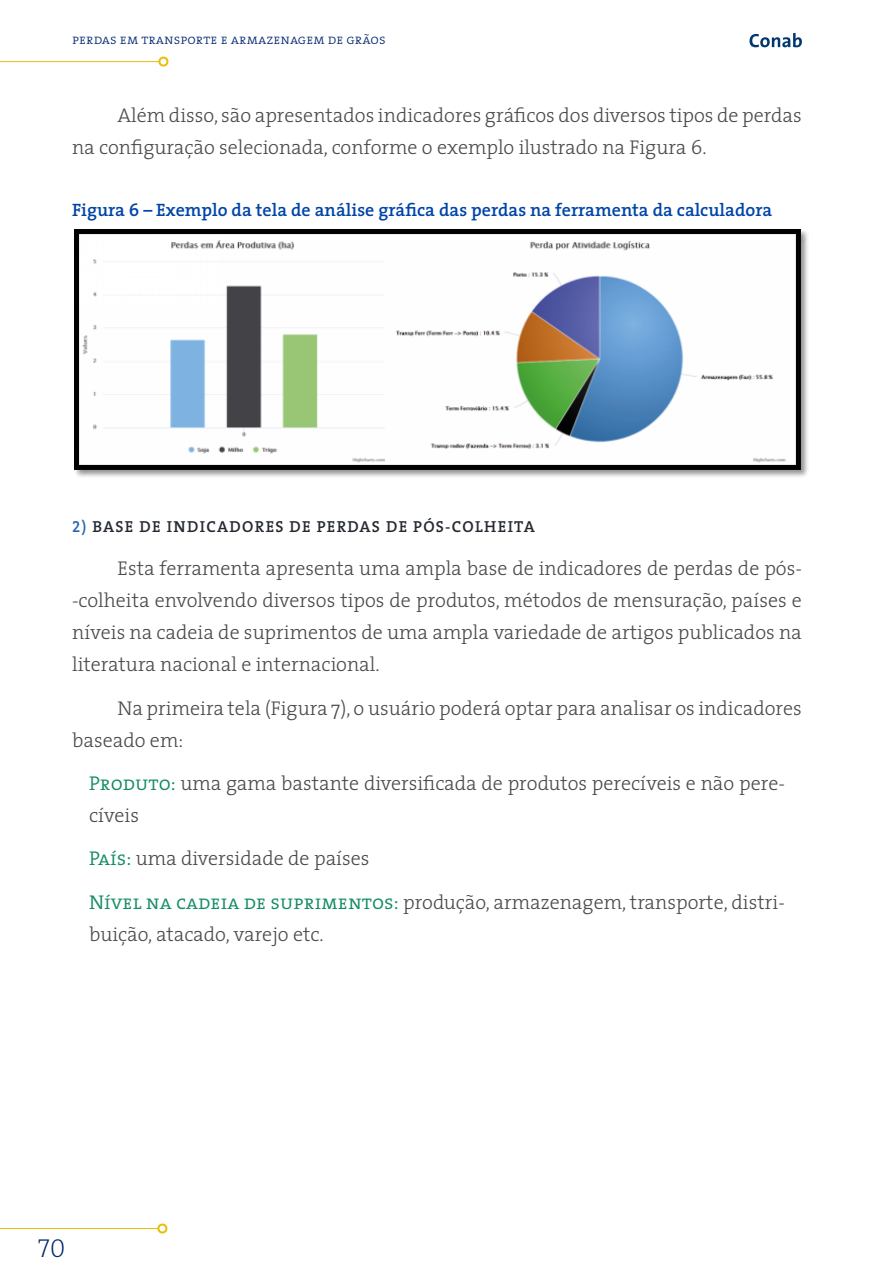
<style>
.page{position:relative;width:874px;height:1276px;background:#fff}
.page>*{position:absolute;margin:0;border:0;box-sizing:border-box;transform-origin:0 0}
.t1{font:26px "The Serif 2 Extra Light Caps";color:#00276e}
.t2{font:300 20px/32px "The Serif 3";color:#4a4a49}
.t3{font:600 18px "The Serif 6";color:#0044a9}
.t4{font:16px "The Serif 6 Semi Bold Caps";letter-spacing:.08em;color:#252a31}
.t5{font:14px "The Serif 3 Light Caps";color:#00276e}
.s1{color:#2868b1}
.s2{font-family:"The Serif 4 Semi Light Caps";font-weight:400;color:#138c66}
</style>
<div class="page">
<hr style="left:0;top:1228px;width:158px;height:1px;background:#eabe06">
<div style="left:157px;top:1223px;width:10px;height:10px;border:2px solid #eabe06;border-radius:50%"></div>
<hr style="left:0;top:61px;width:159px;height:1px;background:#eabe06">
<div style="left:158px;top:57px;width:10px;height:10px;border:2px solid #eabe06;border-radius:50%"></div>
<svg style="left:749px;top:33px;width:52px;height:14px"></svg>
<img style="left:76px;top:230px;width:732px;height:247px">
<img style="left:74px;top:229px;width:727px;height:242px">
<p class="t5" style="left:72px;top:28px;width:315px">perdas em transporte e armazenagem de grãos</p>
<p class="t2" style="left:72px;top:99px;width:731px;text-indent:45px">Além disso, são apresentados indicadores gráficos dos diversos tipos de perdas na configuração selecionada, conforme o exemplo ilustrado na Figura 6.</p>
<p class="t3" style="left:72px;top:195px;width:701px">Figura 6 – Exemplo da tela de análise gráfica das perdas na ferramenta da calculadora</p>
<p class="t4" style="left:72px;top:513px;width:464px"><span class="s1">2)</span> BASE DE INDICADORES DE PERDAS DE PÓS-COLHEITA</p>
<p class="t2" style="left:72px;top:552px;width:731px;text-align:justify;text-indent:45px">Esta ferramenta apresenta uma ampla base de indicadores de perdas de pós--colheita envolvendo diversos tipos de produtos, métodos de mensuração, países e níveis na cadeia de suprimentos de uma ampla variedade de artigos publicados na literatura nacional e internacional.</p>
<p class="t2" style="left:72px;top:691px;width:731px;text-indent:45px">Na primeira tela (Figura 7), o usuário poderá optar para analisar os indicadores baseado em:</p>
<p class="t2" style="left:89px;top:766px;width:697px"><span class="s2">Produto:</span> uma gama bastante diversificada de produtos perecíveis e não pere&shy;cíveis</p>
<p class="t2" style="left:89px;top:836px;width:697px;line-height:43.4px"><span class="s2">País:</span> uma diversidade de países<br><span class="s2">Nível na cadeia de suprimentos:</span> produção, armazenagem, transporte, distri-</p>
<p class="t2" style="left:89px;top:917px;width:236px">buição, atacado, varejo etc.</p>
<h1 class="t1" style="left:38px;top:1226px;width:28px">70</h1>
</div>
